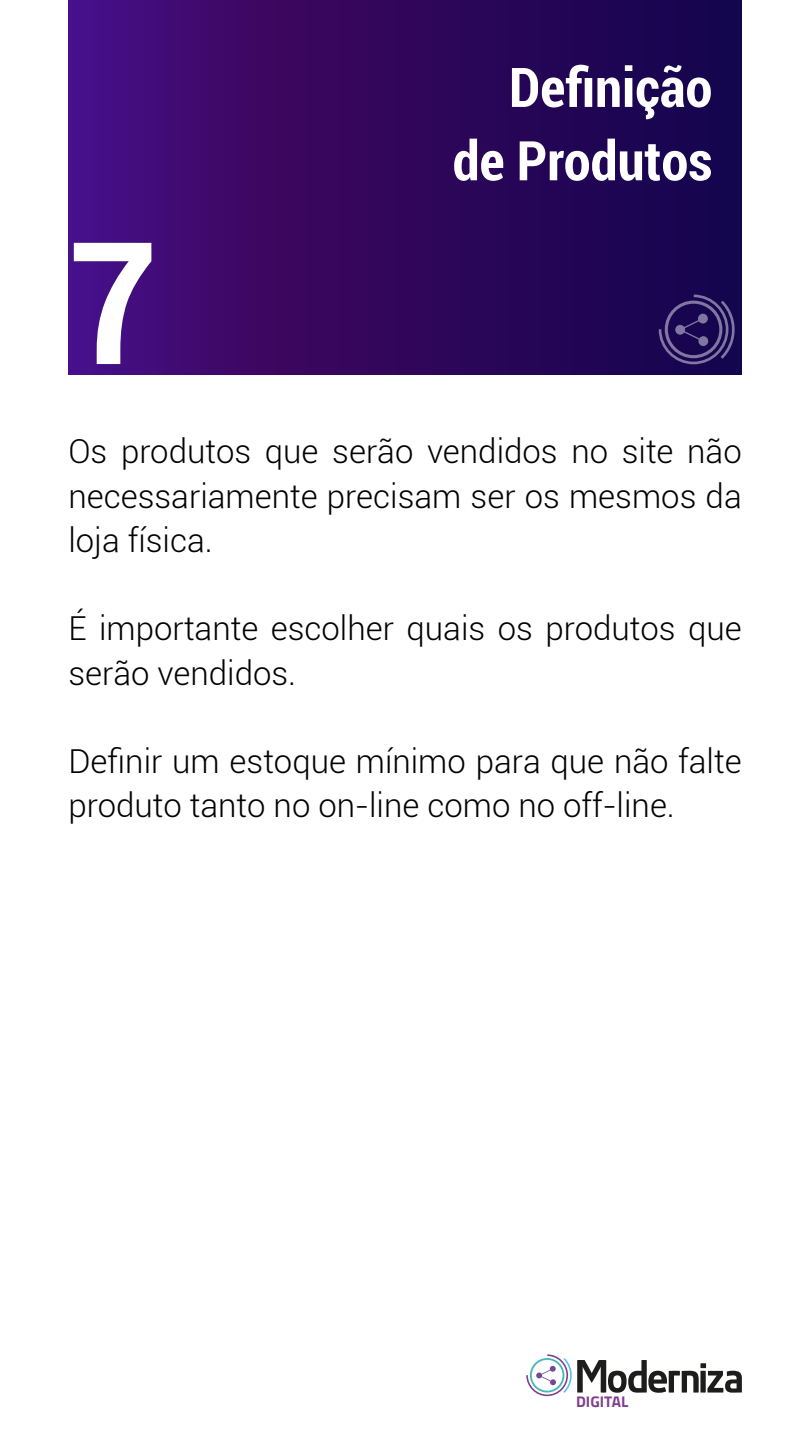
<style>
.page{position:relative;width:810px;height:1440px;background:#fff}
.page>*{position:absolute;margin:0;border:0;box-sizing:border-box;transform-origin:0 0}
.t1{font:700 condensed 170.48px "Roboto";color:#fff}
.t2{font:700 condensed 54.68px/73.3px "Roboto";color:#fff;text-align:right}
.t3{font:300 33px/44.2px "Roboto";color:#000}
.t4{font:700 15.45px "Titillium Web";color:#813e8f}
</style>
<div class="page">
<svg style="left:68px;top:0;width:674px;height:374px;background:#2f0760"></svg>
<svg style="left:526px;top:1354px;width:216px;height:42px"></svg>
<svg style="left:659px;top:295px;width:76px;height:69px;background:#322364"></svg>
<h1 class="t1" style="left:68px;top:184px;width:91px">7</h1>
<h2 class="t2" style="left:453px;top:49px;width:261px">Definição de Produtos</h2>
<p class="t3" style="left:68px;top:428px;width:675px;text-align:justify">Os produtos que serão vendidos no site não necessariamente precisam ser os mesmos da loja física.</p>
<p class="t3" style="left:68px;top:605px;width:675px">É importante escolher quais os produtos que serão vendidos.</p>
<p class="t3" style="left:68px;top:738px;width:675px">Definir um estoque mínimo para que não falte produto tanto no on-line como no off-line.</p>
<p class="t4" style="left:576px;top:1390px;width:54px">DIGITAL</p>
</div>
